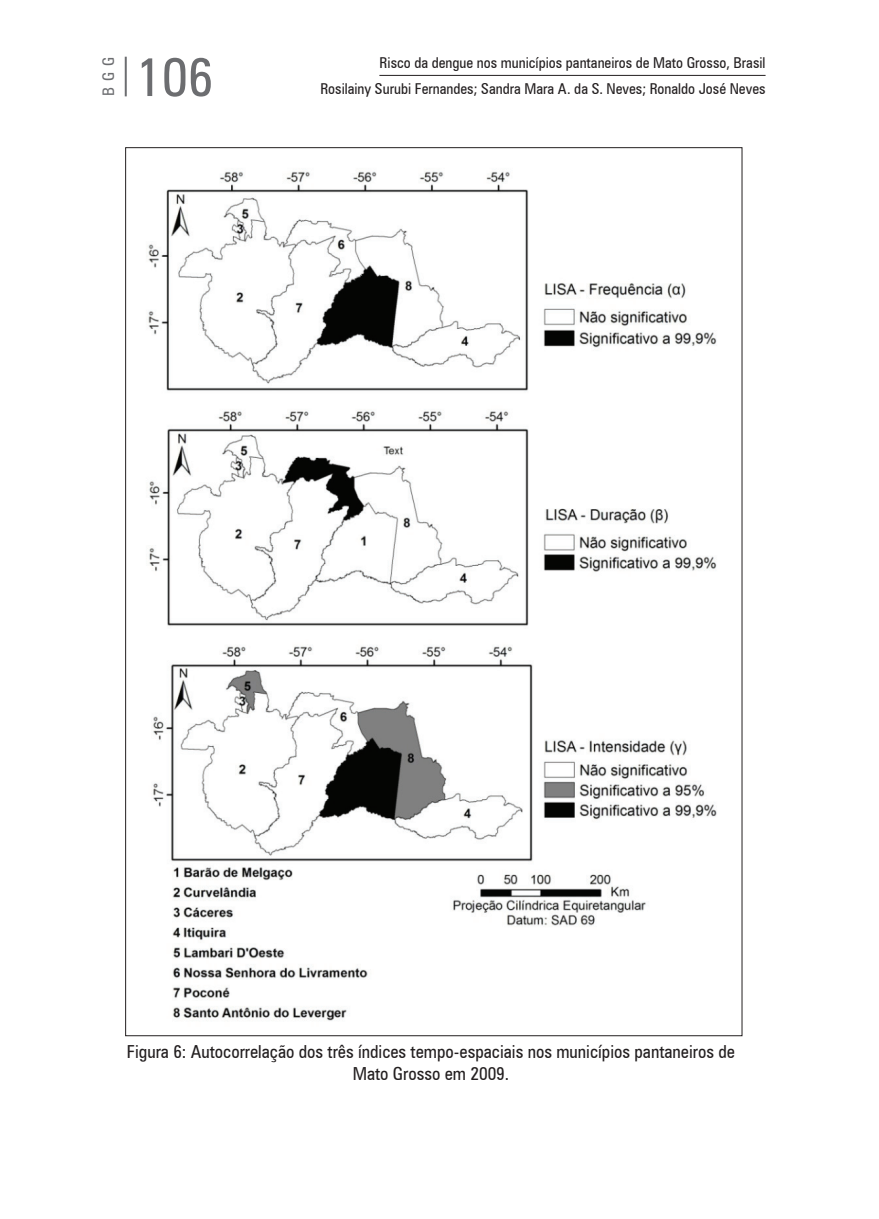
<style>
.page{position:relative;width:879px;height:1219px;background:#fff}
.page>*{position:absolute;margin:0;border:0;box-sizing:border-box;transform-origin:0 0}
.t1{font:condensed 54px "Zurich BT";color:#6c6d70}
.t2{font:condensed 18px/22px "Zurich BT";color:#231f20;text-align:center}
.t3{font:condensed 16px "Zurich BT";color:#6c6d70}
.t4{font:condensed 15px/26px "Zurich BT";color:#231f20;text-align:right}
</style>
<div class="page">
<hr style="left:125px;top:57px;width:2px;height:39px;background:#6c6d70">
<hr style="left:379px;top:75px;width:386px;height:1px;background:#231f20">
<img style="left:148px;top:171px;width:569px;height:850px">
<p class="t3" style="left:99px;top:96px;width:41px;rotate:-90deg">BGG</p>
<h1 class="t1" style="left:136px;top:44px;width:79px">106</h1>
<p class="t4" style="left:320px;top:50px;width:446px">Risco da dengue nos municípios pantaneiros de Mato Grosso, Brasil<br>Rosilainy Surubi Fernandes; Sandra Mara A. da S. Neves; Ronaldo José Neves</p>
<p class="t2" style="left:127px;top:1040px;width:609px">Figura 6: Autocorrelação dos três índices tempo-espaciais nos municípios pantaneiros de<br>Mato Grosso em 2009.</p>
</div>
